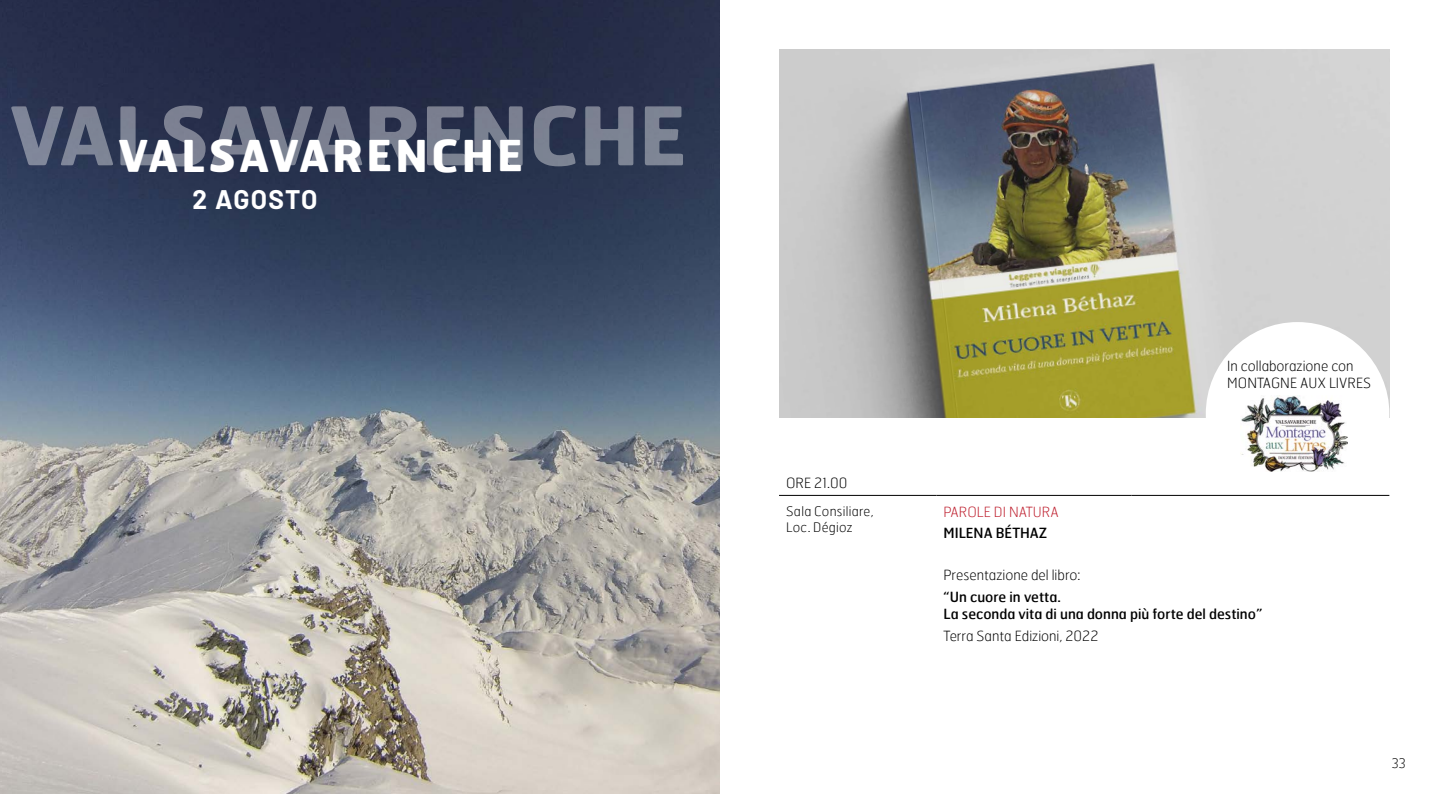
<style>
.page{position:relative;width:1439px;height:794px;background:#fff}
.page>*{position:absolute;margin:0;border:0;box-sizing:border-box;transform-origin:0 0}
.t1{font:700 80.5px "Hermes";color:#fff}
.t2{font:700 43.75px "Hermes";letter-spacing:.07em;color:#fff}
.t3{font:700 26.25px "Barlow";letter-spacing:.04em;color:#fff}
.t4{font:100 14px/17.5px "Hermes";color:#000}
.t5{font:14px/16.6px "Hermes";color:#000}
.t6{font:100 14px "Hermes";color:#be1e2d}
.t7{font:100 13.12px/15.8px "Hermes";letter-spacing:.025em;color:#000}
</style>
<div class="page">
<img style="left:0;top:0;width:719px;height:794px">
<img style="left:779px;top:50px;width:610px;height:368px">
<div style="left:1205px;top:322px;width:184px;height:183px;background:#fff;border-radius:50%"></div>
<img style="left:1241px;top:396px;width:107px;height:75px">
<hr style="left:779px;top:495px;width:157px;height:1px;background:#000">
<hr style="left:936px;top:495px;width:195px;height:1px;background:#000">
<hr style="left:1131px;top:495px;width:258px;height:1px;background:#000">
<h1 class="t1" style="left:10px;top:83px;width:678px">VALSAVARENCHE</h1>
<h2 class="t2" style="left:118px;top:127px;width:406px">VALSAVARENCHE</h2>
<h3 class="t3" style="left:192px;top:180px;width:126px">2 AGOSTO</h3>
<p class="t4" style="left:1227px;top:356px;width:145px">In collaborazione con<br>MONTAGNE AUX LIVRES</p>
<p class="t4" style="left:786px;top:474px;width:63px">ORE 21.00</p>
<p class="t7" style="left:786px;top:503px;width:89px">Sala Consiliare,<br>Loc. Dégioz</p>
<p class="t6" style="left:943px;top:502px;width:117px">PAROLE DI NATURA</p>
<p class="t5" style="left:943px;top:524px;width:105px">MILENA BÉTHAZ</p>
<p class="t4" style="left:943px;top:566px;width:138px">Presentazione del libro:</p>
<p class="t5" style="left:943px;top:588px;width:320px">“Un cuore in vetta.<br>La seconda vita di una donna più forte del destino”</p>
<p class="t4" style="left:943px;top:627px;width:156px">Terra Santa Edizioni, 2022</p>
<p class="t7" style="left:1391px;top:754px;width:15px">33</p>
</div>
